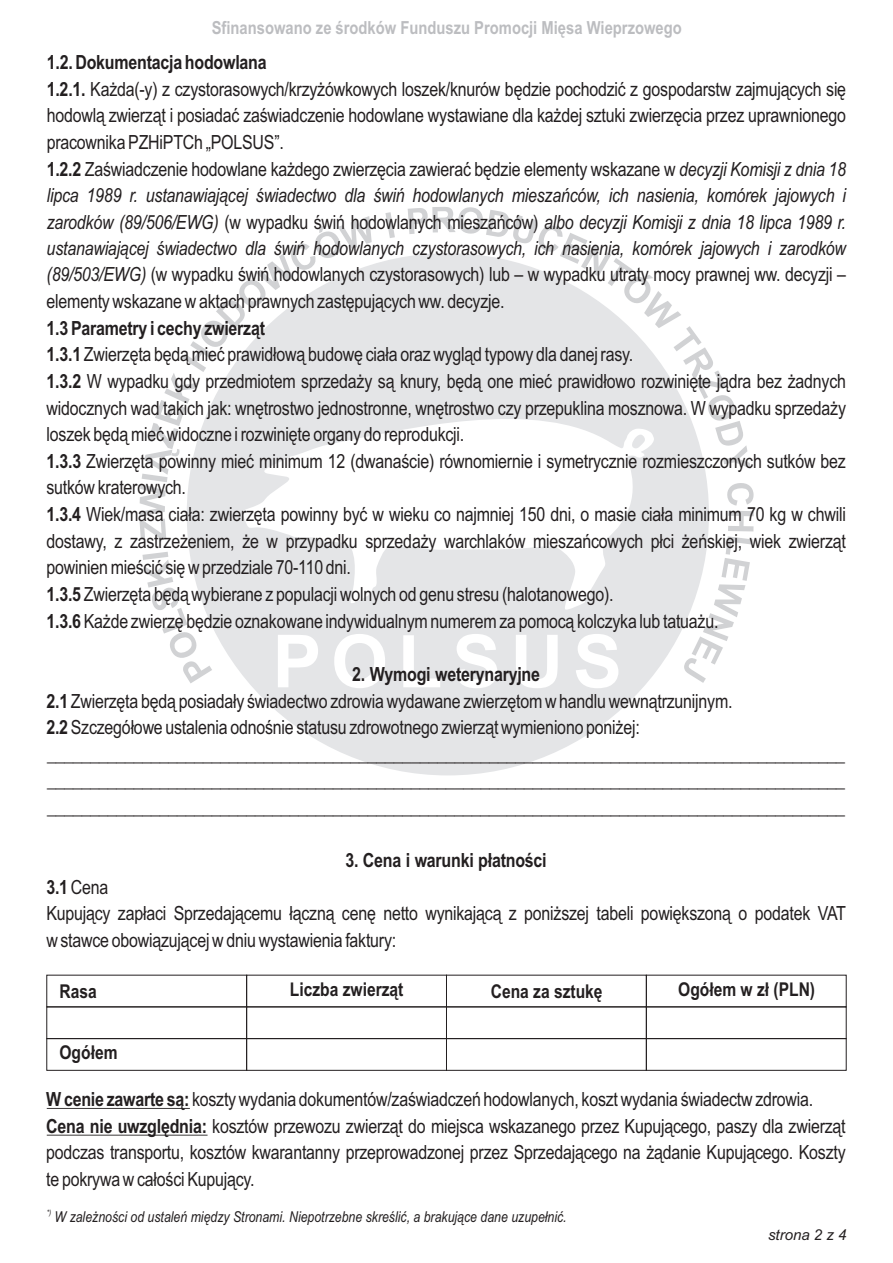
<style>
.page{position:relative;width:893px;height:1263px;background:#fff}
.page>*{position:absolute;margin:0;border:0;box-sizing:border-box;transform-origin:0 0}
.t1{font:19.5px/26.5px "Arial Narrow";letter-spacing:-.01em;color:#231f20}
.t2{font:700 19.5px "Arial Narrow";letter-spacing:-.01em;color:#231f20}
.t3{font:700 19.05px "Arial Narrow";color:#231f20}
.t4{font:700 18px "Arial Narrow";color:#bcbdc0}
.t5{font:italic 15px "Arial Narrow";color:#231f20}
.t6{font:italic 15px "Arial";color:#231f20}
.t7{font:italic 7.5px "Arial Narrow";color:#231f20}
.s1{font-weight:700}
.s2{font-style:italic}
</style>
<div class="page">
<div style="left:187px;top:253px;width:522px;height:522px;background:#e4e5e7;border-radius:50%"></div>
<svg style="left:278px;top:683px;width:335px;height:5px"></svg>
<svg style="left:139px;top:207px;width:615px;height:476px"></svg>
<hr style="left:47px;top:1108px;width:143px;height:1px;background:#231f20">
<hr style="left:47px;top:1135px;width:161px;height:1px;background:#231f20">
<div style="left:47px;top:975px;width:200px;height:32px;border:1px solid #231f20"></div>
<div style="left:47px;top:1038px;width:200px;height:32px;border:1px solid #231f20"></div>
<div style="left:246px;top:975px;width:201px;height:32px;border:1px solid #231f20"></div>
<div style="left:246px;top:1038px;width:201px;height:32px;border:1px solid #231f20"></div>
<div style="left:446px;top:975px;width:200px;height:32px;border:1px solid #231f20"></div>
<div style="left:446px;top:1038px;width:200px;height:32px;border:1px solid #231f20"></div>
<div style="left:646px;top:975px;width:200px;height:32px;border:1px solid #231f20"></div>
<div style="left:646px;top:1038px;width:200px;height:32px;border:1px solid #231f20"></div>
<p class="t4" style="left:212px;top:21px;width:471px">Sfinansowano ze środków Funduszu Promocji Mięsa Wieprzowego</p>
<p class="t1" style="left:47px;top:51px;width:801px"><span class="s1">1.2. Dokumentacja hodowlana<br>1.2.1.</span> Każda(-y) z czystorasowych/krzyżówkowych loszek/knurów będzie pochodzić z gospodarstw zajmujących się hodowlą zwierząt i posiadać zaświadczenie hodowlane wystawiane dla każdej sztuki zwierzęcia przez uprawnionego pracownika PZHiPTCh „POLSUS”.<br><span class="s1">1.2.2</span> Zaświadczenie hodowlane każdego zwierzęcia zawierać będzie elementy wskazane w <span class="s2">decyzji Komisji z dnia 18 lipca 1989 r. ustanawiającej świadectwo dla świń hodowlanych mieszańców, ich nasienia, komórek jajowych i zarodków (89/506/EWG)</span> (w wypadku świń hodowlanych mieszańców) <span class="s2">albo decyzji Komisji z dnia 18 lipca 1989 r. ustanawiającej świadectwo dla świń hodowlanych czystorasowych, ich nasienia, komórek jajowych i zarodków (89/503/EWG)</span> (w wypadku świń hodowlanych czystorasowych) lub – w wypadku utraty mocy prawnej ww. decyzji – elementy wskazane w aktach prawnych zastępujących ww. decyzje.</p>
<p class="t1" style="left:46px;top:316px;width:801px"><span class="s1">1.3 Parametry i cechy zwierząt<br>1.3.1</span> Zwierzęta będą mieć prawidłową budowę ciała oraz wygląd typowy dla danej rasy.<br><span class="s1">1.3.2</span> W wypadku gdy przedmiotem sprzedaży są knury, będą one mieć prawidłowo rozwinięte jądra bez żadnych widocznych wad takich jak: wnętrostwo jednostronne, wnętrostwo czy przepuklina mosznowa. W wypadku sprzedaży loszek będą mieć widoczne i rozwinięte organy do reprodukcji.<br><span class="s1">1.3.3</span> Zwierzęta powinny mieć minimum 12 (dwanaście) równomiernie i symetrycznie rozmieszczonych sutków bez sutków kraterowych.<br><span class="s1">1.3.4</span> Wiek/masa ciała: zwierzęta powinny być w wieku co najmniej 150 dni, o masie ciała minimum 70 kg w chwili dostawy, z zastrzeżeniem, że w przypadku sprzedaży warchlaków mieszańcowych płci żeńskiej, wiek zwierząt powinien mieścić się w przedziale 70-110 dni.<br><span class="s1">1.3.5</span> Zwierzęta będą wybierane z populacji wolnych od genu stresu (halotanowego).<br><span class="s1">1.3.6</span> Każde zwierzę będzie oznakowane indywidualnym numerem za pomocą kolczyka lub tatuażu.</p>
<p class="t1" style="left:46px;top:662px;width:800px;text-indent:306px"><span class="s1">2. Wymogi weterynaryjne<br>2.1</span> Zwierzęta będą posiadały świadectwo zdrowia wydawane zwierzętom w handlu wewnątrzunijnym.<br><span class="s1">2.2</span> Szczegółowe ustalenia odnośnie statusu zdrowotnego zwierząt wymieniono poniżej: ____________________________________________________________________________________________ ____________________________________________________________________________________________ ____________________________________________________________________________________________</p>
<p class="t2" style="left:345px;top:853px;width:203px">3. Cena i warunki płatności</p>
<p class="t1" style="left:46px;top:875px;width:801px"><span class="s1">3.1</span> Cena<br>Kupujący zapłaci Sprzedającemu łączną cenę netto wynikającą z poniższej tabeli powiększoną o podatek VAT w stawce obowiązującej w dniu wystawienia faktury:</p>
<p class="t3" style="left:59px;top:984px;width:39px">Rasa</p>
<p class="t3" style="left:290px;top:982px;width:115px">Liczba zwierząt</p>
<p class="t3" style="left:491px;top:984px;width:113px">Cena za sztukę</p>
<p class="t3" style="left:678px;top:982px;width:138px">Ogółem w zł (PLN)</p>
<p class="t3" style="left:59px;top:1045px;width:60px">Ogółem</p>
<p class="t1" style="left:46px;top:1088px;width:801px"><span class="s1">W cenie zawarte są:</span> koszty wydania dokumentów/zaświadczeń hodowlanych, koszt wydania świadectw zdrowia.<br><span class="s1">Cena nie uwzględnia:</span> kosztów przewozu zwierząt do miejsca wskazanego przez Kupującego, paszy dla zwierząt podczas transportu, kosztów kwarantanny przeprowadzonej przez Sprzedającego na żądanie Kupującego. Koszty te pokrywa w całości Kupujący.</p>
<p class="t7" style="left:47px;top:1209px;width:6px">*)</p>
<p class="t5" style="left:55px;top:1211px;width:514px">W zależności od ustaleń między Stronami. Niepotrzebne skreślić, a brakujące dane uzupełnić.</p>
<p class="t6" style="left:768px;top:1229px;width:80px">strona 2 z 4</p>
</div>
